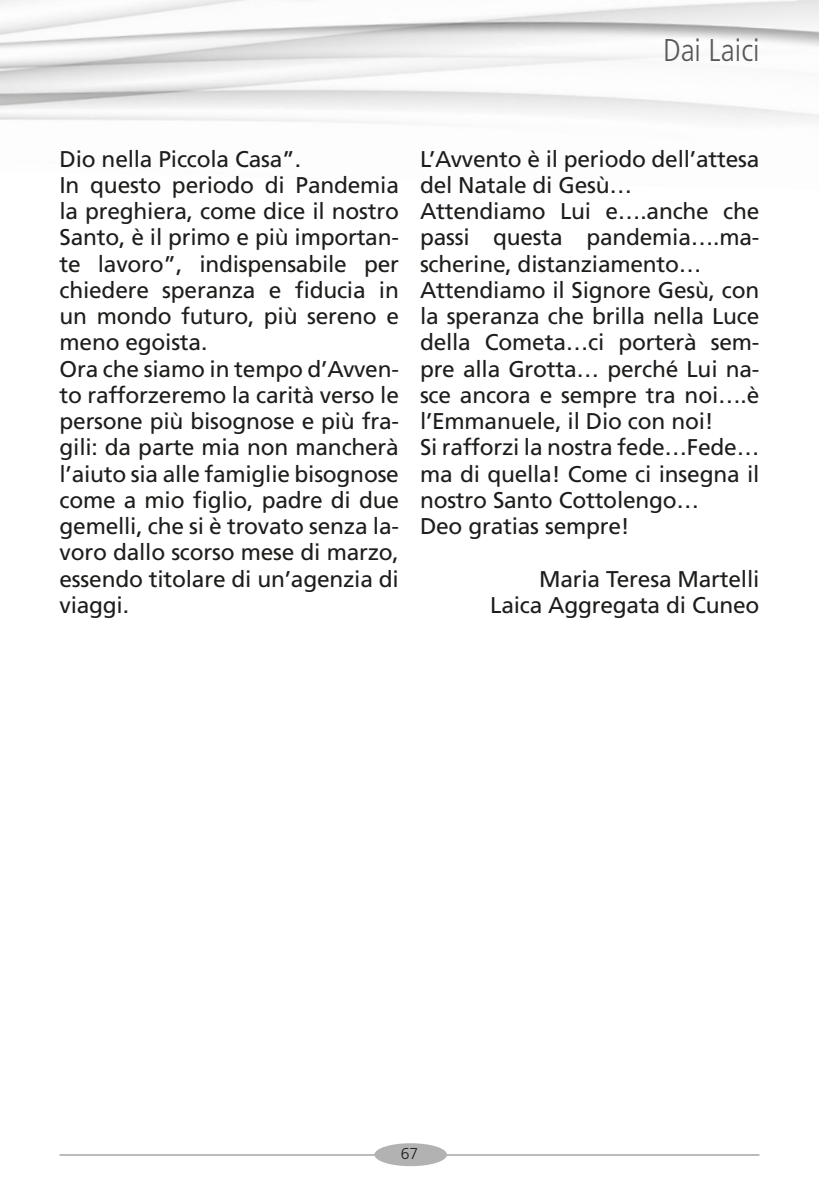
<style>
.page{position:relative;width:819px;height:1191px;background:#fff}
.page>*{position:absolute;margin:0;border:0;box-sizing:border-box;transform-origin:0 0}
.t1{font:300 condensed 31.5px "Frutiger";color:#575756}
.t2{font:22.75px/26.2px "Frutiger";letter-spacing:-.01em;color:#1d1d1b}
.t3{font:300 15.75px "Frutiger";color:#1d1d1b}
</style>
<div class="page">
<hr style="left:60px;top:1154px;width:699px;height:1px;background:#b2b2b2">
<div style="left:374px;top:1143px;width:73px;height:23px;background:#b2b2b2;border-radius:50%"></div>
<h1 class="t1" style="left:663px;top:33px;width:98px">Dai Laici</h1>
<p class="t2" style="left:60px;top:145px;width:341px">Dio nella Piccola Casa”.<br>In questo periodo di Pandemia la preghiera, come dice il nostro<br>Santo, è il primo e più importan&shy;te lavoro”, indispensabile per chiedere speranza e fiducia in un mondo futuro, più sereno e meno egoista.<br>Ora che siamo in tempo d’Avven&shy;to rafforzeremo la carità verso le persone più bisognose e più fra&shy;gili: da parte mia non mancherà l’aiuto sia alle famiglie bisognose come a mio figlio, padre di due gemelli, che si è trovato senza la&shy;voro dallo scorso mese di marzo, essendo titolare di un’agenzia di viaggi.</p>
<p class="t2" style="left:420px;top:145px;width:341px">L’Avvento è il periodo dell’attesa del Natale di Gesù…<br>Attendiamo Lui e….anche che passi questa pandemia….ma&shy;scherine, distanziamento…<br>Attendiamo il Signore Gesù, con la speranza che brilla nella Luce della Cometa…ci porterà sem&shy;pre alla Grotta… perché Lui na&shy;sce ancora e sempre tra noi….è l’Emmanuele, il Dio con noi!<br>Si rafforzi la nostra fede…Fede… ma di quella! Come ci insegna il nostro Santo Cottolengo…<br>Deo gratias sempre!</p>
<p class="t2" style="left:490px;top:565px;width:271px;text-align:right">Maria Teresa Martelli<br>Laica Aggregata di Cuneo</p>
<p class="t3" style="left:388px;top:1144px;width:44px">– 67 –</p>
</div>
